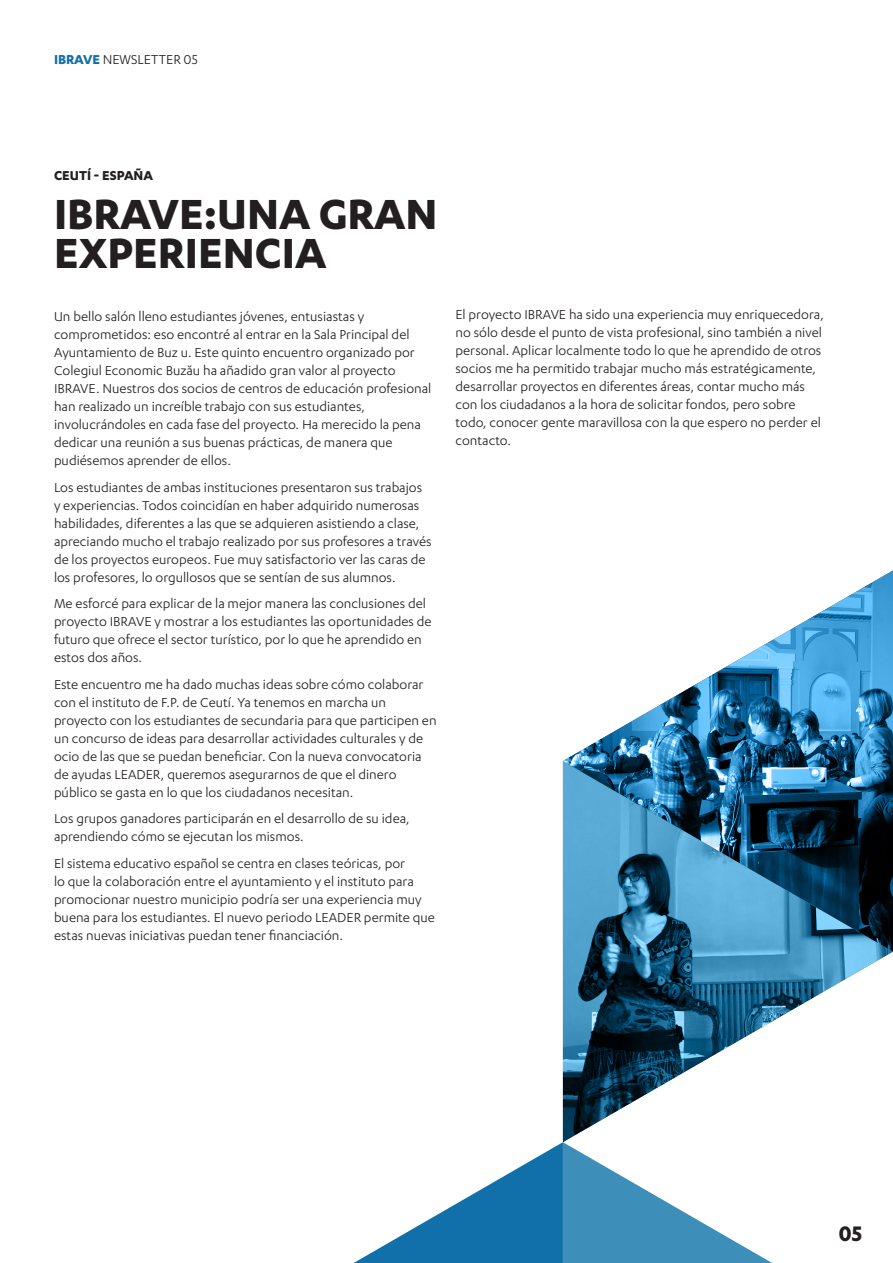
<style>
.page{position:relative;width:893px;height:1263px;background:#fff}
.page>*{position:absolute;margin:0;border:0;box-sizing:border-box;transform-origin:0 0}
.t1{font:700 48.9px/39.8px "Karbon";color:#231f20}
.t2{font:700 24.45px "Karbon";color:#231f20}
.t3{font:15px/18px "Karbon";color:#231f20}
.t4{font:700 15px "Karbon";color:#231f20}
.s1{font-weight:700;color:#1170a9}
</style>
<div class="page">
<img style="left:563px;top:951px;width:330px;height:191px">
<svg style="left:354px;top:1142px;width:418px;height:121px"></svg>
<img style="left:563px;top:570px;width:330px;height:381px">
<p class="t3" style="left:54px;top:50px;width:145px"><span class="s1">IBRAVE</span> NEWSLETTER 05</p>
<p class="t4" style="left:54px;top:167px;width:101px">CEUTÍ - ESPAÑA</p>
<h1 class="t1" style="left:54px;top:192px;width:385px">IBRAVE:UNA GRAN<br>EXPERIENCIA</h1>
<p class="t3" style="left:54px;top:307px;width:379px">Un bello salón lleno estudiantes jóvenes, entusiastas y comprometidos: eso encontré al entrar en la Sala Principal del Ayuntamiento de Buzǎu. Este quinto encuentro organizado por Colegiul Economic Buzău ha añadido gran valor al proyecto IBRAVE. Nuestros dos socios de centros de educación profesional han realizado un increíble trabajo con sus estudiantes, involucrándoles en cada fase del proyecto. Ha merecido la pena dedicar una reunión a sus buenas prácticas, de manera que pudiésemos aprender de ellos.</p>
<p class="t3" style="left:54px;top:478px;width:379px">Los estudiantes de ambas instituciones presentaron sus trabajos y experiencias. Todos coincidían en haber adquirido numerosas habilidades, diferentes a las que se adquieren asistiendo a clase, apreciando mucho el trabajo realizado por sus profesores a través de los proyectos europeos. Fue muy satisfactorio ver las caras de los profesores, lo orgullosos que se sentían de sus alumnos.</p>
<p class="t3" style="left:54px;top:594px;width:379px">Me esforcé para explicar de la mejor manera las conclusiones del proyecto IBRAVE y mostrar a los estudiantes las oportunidades de futuro que ofrece el sector turístico, por lo que he aprendido en estos dos años.</p>
<p class="t3" style="left:54px;top:675px;width:384px">Este encuentro me ha dado muchas ideas sobre cómo colaborar con el instituto de F.P. de Ceutí. Ya tenemos en marcha un proyecto con los estudiantes de secundaria para que participen en un concurso de ideas para desarrollar actividades culturales y de ocio de las que se puedan beneficiar. Con la nueva convocatoria de ayudas LEADER, queremos asegurarnos de que el dinero público se gasta en lo que los ciudadanos necesitan.</p>
<p class="t3" style="left:54px;top:809px;width:357px">Los grupos ganadores participarán en el desarrollo de su idea, aprendiendo cómo se ejecutan los mismos.</p>
<p class="t3" style="left:54px;top:854px;width:382px">El sistema educativo español se centra en clases teóricas, por<br>lo que la colaboración entre el ayuntamiento y el instituto para promocionar nuestro municipio podría ser una experiencia muy buena para los estudiantes. El nuevo periodo LEADER permite que estas nuevas iniciativas puedan tener financiación.</p>
<p class="t3" style="left:455px;top:305px;width:370px">El proyecto IBRAVE ha sido una experiencia muy enriquecedora, no sólo desde el punto de vista profesional, sino también a nivel personal. Aplicar localmente todo lo que he aprendido de otros socios me ha permitido trabajar mucho más estratégicamente, desarrollar proyectos en diferentes áreas, contar mucho más con los ciudadanos a la hora de solicitar fondos, pero sobre todo, conocer gente maravillosa con la que espero no perder el contacto.</p>
<h2 class="t2" style="left:839px;top:1220px;width:25px">05</h2>
</div>
